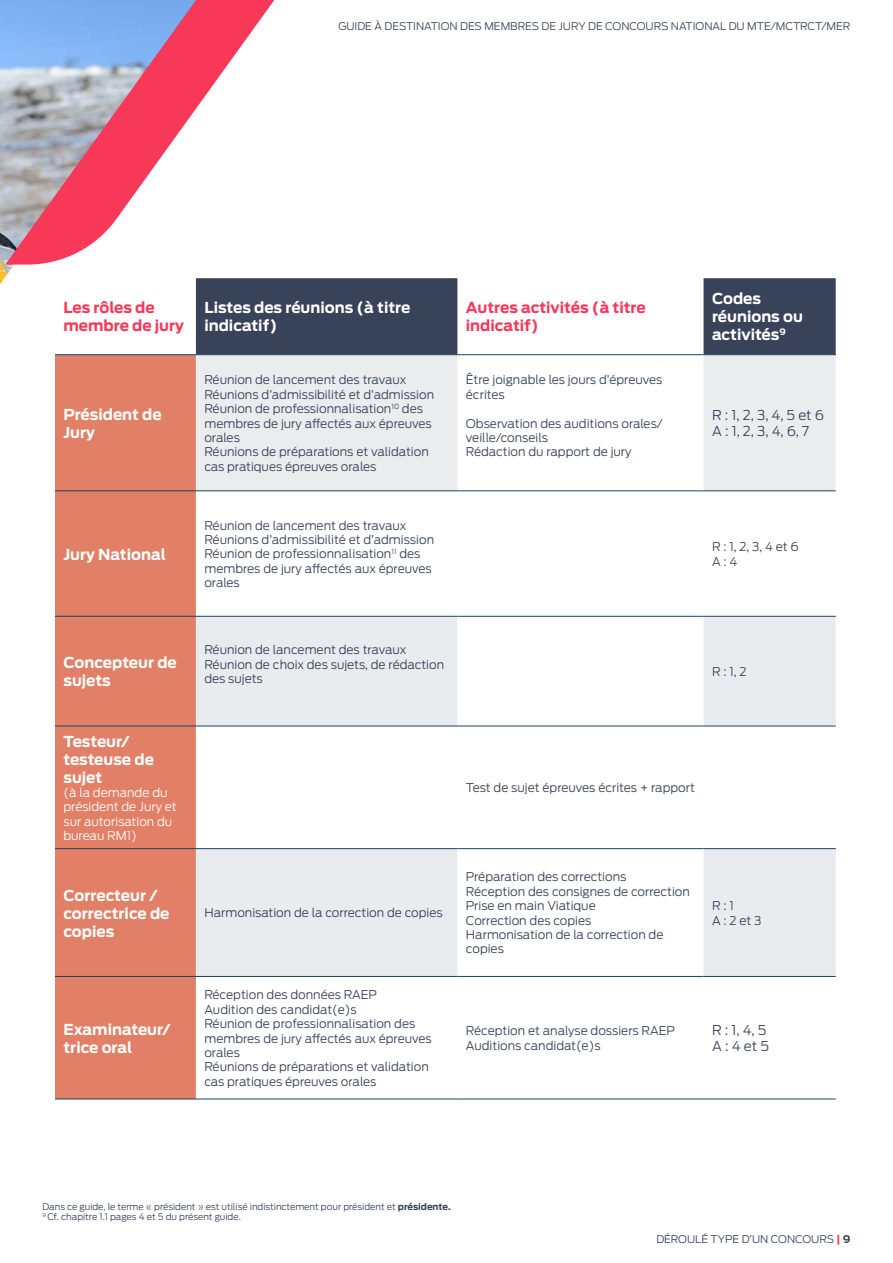
<style>
.page{position:relative;width:893px;height:1263px;background:#fff}
.page>*{position:absolute;margin:0;border:0;box-sizing:border-box;transform-origin:0 0}
.t1{font:700 15px/18px "Antenna";color:#fff}
.t2{font:700 15px/18px "Antenna";color:#f73859}
.t3{font:300 13.5px/16.2px "Antenna";color:#384259}
.t4{font:300 12px/14.4px "Antenna";color:#384259}
.t5{font:300 12px/14.4px "Antenna";color:#fff}
.t6{font:300 10.5px "Antenna";color:#384259}
.t7{font:300 9px/10.8px "Antenna";color:#384259}
.s1{font-weight:700}
.s2{font-weight:700;color:#f73859}
</style>
<div class="page">
<img style="left:0;top:0;width:196px;height:284px">
<svg style="left:5px;top:0;width:270px;height:265px"></svg>
<svg style="left:196px;top:278px;width:640px;height:76px;fill:#384259"></svg>
<div style="left:55px;top:355px;width:141px;height:743px;background:#e18066"></div>
<svg style="left:196px;top:355px;width:640px;height:136px;fill:#ebecee"></svg>
<svg style="left:196px;top:617px;width:640px;height:359px"></svg>
<hr style="left:55px;top:1098px;width:141px;height:1px;background:#1a4261">
<hr style="left:196px;top:1098px;width:261px;height:1px;background:#1a4261">
<hr style="left:457px;top:1098px;width:247px;height:1px;background:#1a4261">
<hr style="left:704px;top:1098px;width:132px;height:1px;background:#1a4261">
<hr style="left:55px;top:491px;width:141px;height:1px;background:#1a4261">
<hr style="left:196px;top:491px;width:261px;height:1px;background:#1a4261">
<hr style="left:457px;top:491px;width:247px;height:1px;background:#1a4261">
<hr style="left:704px;top:491px;width:132px;height:1px;background:#1a4261">
<hr style="left:55px;top:616px;width:141px;height:1px;background:#1a4261">
<hr style="left:196px;top:616px;width:261px;height:1px;background:#1a4261">
<hr style="left:457px;top:616px;width:247px;height:1px;background:#1a4261">
<hr style="left:704px;top:616px;width:132px;height:1px;background:#1a4261">
<hr style="left:55px;top:354px;width:141px;height:1px;background:#1a4261">
<hr style="left:196px;top:354px;width:261px;height:1px;background:#1a4261">
<hr style="left:457px;top:354px;width:247px;height:1px;background:#1a4261">
<hr style="left:704px;top:354px;width:132px;height:1px;background:#1a4261">
<hr style="left:55px;top:726px;width:141px;height:1px;background:#1a4261">
<hr style="left:196px;top:726px;width:261px;height:1px;background:#1a4261">
<hr style="left:457px;top:726px;width:247px;height:1px;background:#1a4261">
<hr style="left:704px;top:726px;width:132px;height:1px;background:#1a4261">
<hr style="left:55px;top:848px;width:141px;height:1px;background:#1a4261">
<hr style="left:196px;top:848px;width:261px;height:1px;background:#1a4261">
<hr style="left:457px;top:848px;width:247px;height:1px;background:#1a4261">
<hr style="left:704px;top:848px;width:132px;height:1px;background:#1a4261">
<hr style="left:55px;top:976px;width:141px;height:1px;background:#1a4261">
<hr style="left:196px;top:976px;width:261px;height:1px;background:#1a4261">
<hr style="left:457px;top:976px;width:247px;height:1px;background:#1a4261">
<hr style="left:704px;top:976px;width:132px;height:1px;background:#1a4261">
<p class="t6" style="left:338px;top:20px;width:514px">GUIDE À DESTINATION DES MEMBRES DE JURY DE CONCOURS NATIONAL DU MTE/MCTRCT/MER</p>
<p class="t2" style="left:63px;top:299px;width:122px">Les rôles de membre de jury</p>
<p class="t1" style="left:204px;top:299px;width:207px">Listes des réunions (à titre indicatif)</p>
<p class="t2" style="left:466px;top:299px;width:181px">Autres activités (à titre indicatif)</p>
<p class="t1" style="left:712px;top:290px;width:92px">Codes réunions ou activités<sup>9</sup></p>
<p class="t1" style="left:63px;top:405px;width:100px">Président de<br>Jury</p>
<p class="t1" style="left:63px;top:545px;width:104px">Jury National</p>
<p class="t4" style="left:204px;top:373px;width:231px">Réunion de lancement des travaux Réunions d’admissibilité et d’admission Réunion de professionnalisation<sup>10</sup> des membres de jury affectés aux épreuves orales<br>Réunions de préparations et validation cas pratiques épreuves orales</p>
<p class="t4" style="left:466px;top:373px;width:198px">Être joignable les jours d’épreuves écrites</p>
<p class="t4" style="left:466px;top:416px;width:198px">Observation des auditions orales/ veille/conseils<br>Rédaction du rapport de jury</p>
<p class="t3" style="left:712px;top:407px;width:114px">R : 1, 2, 3, 4, 5 et 6<br>A : 1, 2, 3, 4, 6, 7</p>
<p class="t4" style="left:204px;top:518px;width:231px">Réunion de lancement des travaux<br>Réunions d’admissibilité et d’admission<br>Réunion de professionnalisation<sup>11</sup> des membres de jury affectés aux épreuves orales</p>
<p class="t4" style="left:712px;top:540px;width:88px">R : 1, 2, 3, 4 et 6<br>A : 4</p>
<p class="t1" style="left:63px;top:654px;width:115px">Concepteur de sujets</p>
<p class="t4" style="left:204px;top:643px;width:241px">Réunion de lancement des travaux<br>Réunion de choix des sujets, de rédaction des sujets</p>
<p class="t4" style="left:712px;top:664px;width:36px">R : 1, 2</p>
<p class="t1" style="left:63px;top:732px;width:92px">Testeur/ testeuse de sujet</p>
<p class="t5" style="left:63px;top:785px;width:115px">(à la demande du président de Jury et sur autorisation du bureau RM1)</p>
<p class="t4" style="left:466px;top:781px;width:231px">Test de sujet épreuves écrites + rapport</p>
<p class="t1" style="left:63px;top:886px;width:108px">Correcteur / correctrice de copies</p>
<p class="t4" style="left:204px;top:906px;width:240px">Harmonisation de la correction de copies</p>
<p class="t4" style="left:466px;top:870px;width:226px">Préparation des corrections<br>Réception des consignes de correction<br>Prise en main Viatique<br>Correction des copies<br>Harmonisation de la correction de copies</p>
<p class="t4" style="left:712px;top:899px;width:51px">R : 1<br>A : 2 et 3</p>
<p class="t1" style="left:63px;top:1020px;width:109px">Examinateur/ trice oral</p>
<p class="t4" style="left:204px;top:988px;width:229px">Réception des données RAEP<br>Audition des candidat(e)s<br>Réunion de professionnalisation des membres de jury affectés aux épreuves orales<br>Réunions de préparations et validation cas pratiques épreuves orales</p>
<p class="t4" style="left:466px;top:1024px;width:210px">Réception et analyse dossiers RAEP<br>Auditions candidat(e)s</p>
<p class="t3" style="left:712px;top:1022px;width:58px">R : 1, 4, 5<br>A : 4 et 5</p>
<p class="t7" style="left:43px;top:1201px;width:410px">Dans ce guide, le terme « président » est utilisé indistinctement pour président et <span class="s1">présidente.<br></span><sup>9</sup> Cf. chapitre 1.1 pages 4 et 5 du présent guide.</p>
<p class="t6" style="left:656px;top:1233px;width:196px">DÉROULÉ TYPE D’UN CONCOURS <span class="s2">|</span> <span class="s1">9</span></p>
</div>
